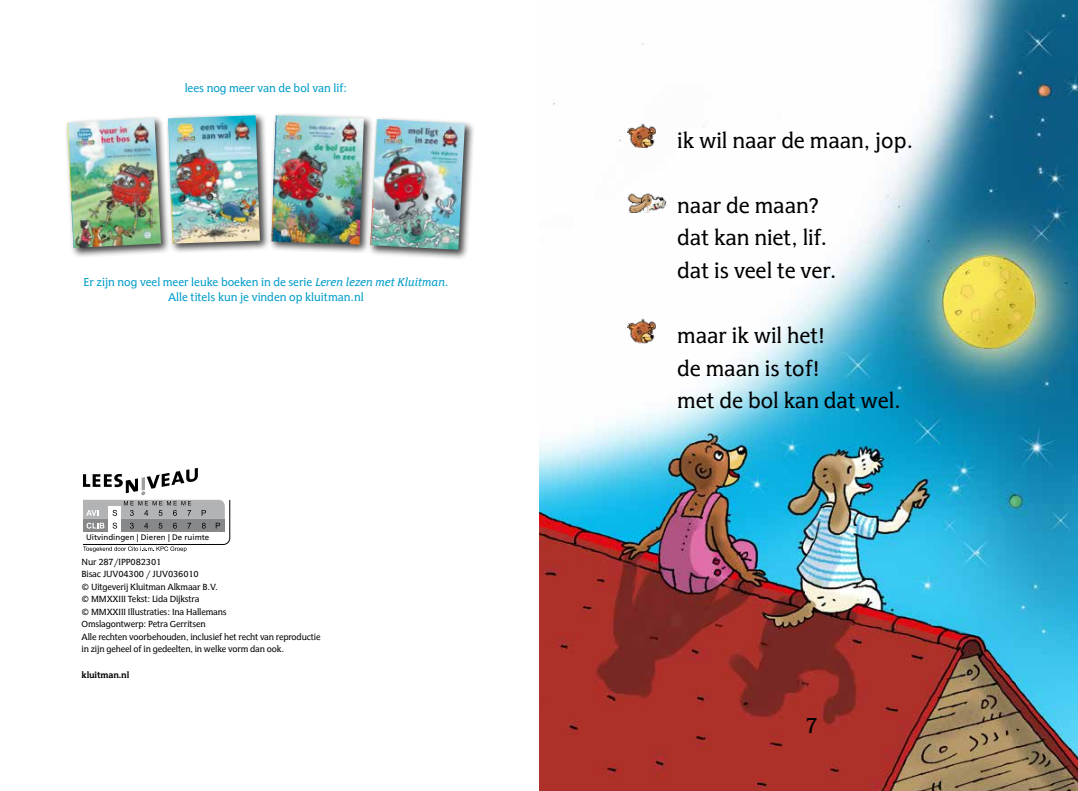
<style>
.page{position:relative;width:1078px;height:791px;background:#fff}
.page>*{position:absolute;margin:0;border:0;box-sizing:border-box;transform-origin:0 0}
.t1{font:500 21.25px/32.5px "Hybrid";color:#000}
.t2{font:500 11.25px/15px "Hybrid";color:#009cca;text-align:center}
.t3{font:500 8.75px/12.5px "Hybrid";letter-spacing:-.015em;color:#000}
.t4{font:700 8.75px "Hybrid";letter-spacing:-.015em;color:#000}
.t5{font:8px "Frutiger LT Std";color:#000}
.s1{font-style:italic}
</style>
<div class="page">
<img style="left:539px;top:0;width:538px;height:790px">
<img style="left:627px;top:122px;width:28px;height:26px">
<img style="left:627px;top:189px;width:39px;height:24px">
<img style="left:627px;top:317px;width:28px;height:26px">
<svg style="left:83px;top:467px;width:147px;height:86px"></svg>
<div style="left:64px;top:115px;width:107px;height:143px;background:#000;opacity:.75"></div>
<img style="left:67px;top:118px;width:94px;height:130px">
<div style="left:165px;top:112px;width:105px;height:142px;background:#000;opacity:.75"></div>
<img style="left:168px;top:115px;width:92px;height:128px">
<div style="left:268px;top:112px;width:106px;height:142px;background:#000;opacity:.75"></div>
<img style="left:271px;top:115px;width:93px;height:129px">
<div style="left:367px;top:116px;width:108px;height:144px;background:#000;opacity:.75"></div>
<img style="left:370px;top:119px;width:95px;height:130px">
<p class="t2" style="left:185px;top:80px;width:164px">lees nog meer van de bol van lif:</p>
<p class="t2" style="left:83px;top:274px;width:366px">Er zijn nog veel meer leuke boeken in de serie <span class="s1">Leren lezen met Kluitman</span>.<br>Alle titels kun je vinden op kluitman.nl</p>
<p class="t5" style="left:86px;top:532px;width:125px">Uitvindingen | Dieren | De ruimte</p>
<p class="t3" style="left:81px;top:555px;width:240px">Nur 287/IPP082301<br>Bisac JUV04300 / JUV036010<br>© Uitgeverij Kluitman Alkmaar B.V.<br>© MMXXIII Tekst: Lida Dijkstra<br>© MMXXIII Illustraties: Ina Hallemans<br>Omslagontwerp: Petra Gerritsen<br>Alle rechten voorbehouden, inclusief het recht van reproductie in zijn geheel of in gedeelten, in welke vorm dan ook.</p>
<p class="t4" style="left:81px;top:668px;width:49px">kluitman.nl</p>
<h1 class="t1" style="left:677px;top:124px;width:237px">ik wil naar de maan, jop.</h1>
<h1 class="t1" style="left:677px;top:189px;width:161px">naar de maan? dat kan niet, lif. dat is veel te ver.</h1>
<h1 class="t1" style="left:677px;top:319px;width:225px">maar ik wil het!<br>de maan is tof!<br>met de bol kan dat wel.</h1>
<h1 class="t1" style="left:805px;top:709px;width:14px">7</h1>
</div>
